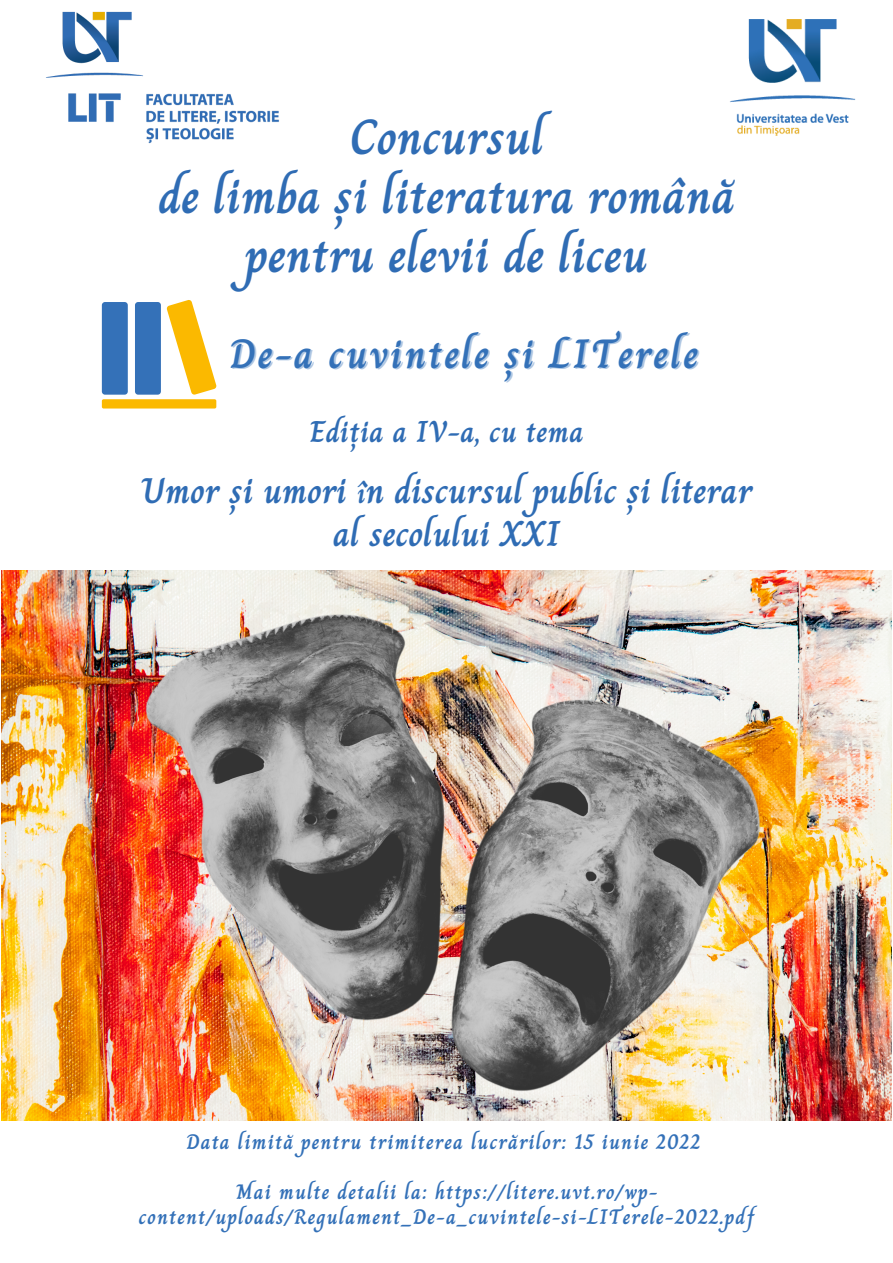
<style>
.page{position:relative;width:893px;height:1263px;background:#fff}
.page>*{position:absolute;margin:0;border:0;box-sizing:border-box;transform-origin:0 0}
.t1{font:700 49.5px/59.1px "Charm";color:#2f6cb4;text-align:center}
.t2{font:700 41.1px "Charm";letter-spacing:.05em;color:#3471b8}
.t3{font:700 35.85px/42.8px "Charm";color:#2f6cb4;text-align:center}
.t4{font:700 30.22px "Charm";letter-spacing:.01em;color:#2f6cb4}
.t5{font:700 21.08px/24.8px "Charm";letter-spacing:.05em;color:#3471b8;text-align:center}
</style>
<div class="page">
<img style="left:46px;top:11px;width:233px;height:133px">
<img style="left:730px;top:19px;width:126px;height:117px">
<div style="left:102px;top:302px;width:26px;height:93px;background:#3471b8;border-radius:3px"></div>
<div style="left:102px;top:399px;width:114px;height:9px;background:#fbb900;border-radius:2px"></div>
<div style="left:135px;top:302px;width:26px;height:93px;background:#3471b8;border-radius:3px"></div>
<svg style="left:166px;top:300px;width:51px;height:95px"></svg>
<img style="left:2px;top:571px;width:889px;height:550px">
<img style="left:115px;top:581px;width:663px;height:540px">
<p class="t1" style="left:349px;top:107px;width:196px">Concursul</p>
<p class="t1" style="left:159px;top:167px;width:578px">de limba și literatura română pentru elevii de liceu</p>
<p class="t2" style="left:230px;top:322px;width:470px">De-a cuvintele și LITerele</p>
<p class="t4" style="left:310px;top:408px;width:275px">Ediția a IV-a, cu tema</p>
<p class="t3" style="left:141px;top:469px;width:612px">Umor și umori în discursul public și literar al secolului XXI</p>
<p class="t5" style="left:186px;top:1130px;width:515px">Data limită pentru trimiterea lucrărilor: 15 iunie 2022</p>
<p class="t5" style="left:139px;top:1179px;width:617px">Mai multe detalii la: https://litere.uvt.ro/wp&shy;content/uploads/Regulament_De-a_cuvintele-si-LITerele-2022.pdf</p>
</div>
